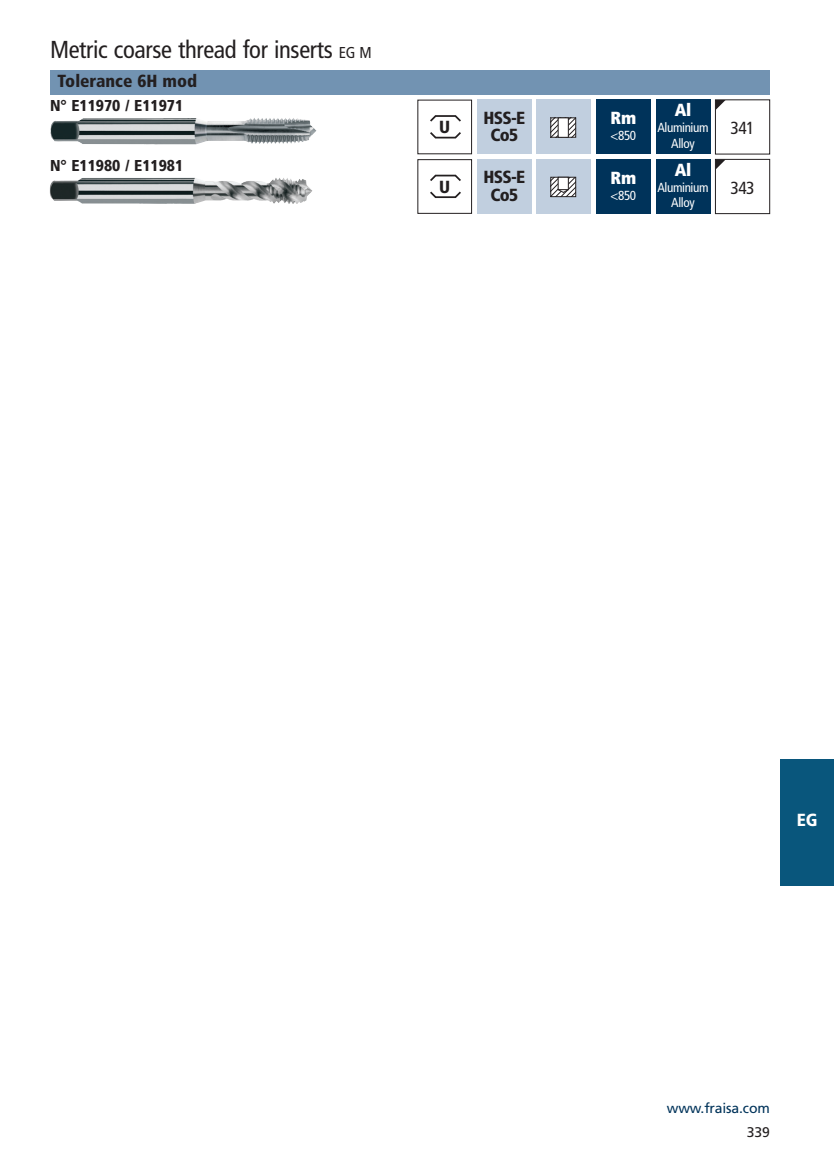
<style>
.page{position:relative;width:834px;height:1167px;background:#fff}
.page>*{position:absolute;margin:0;border:0;box-sizing:border-box;transform-origin:0 0}
.t1{font:condensed 24.5px "Frutiger";letter-spacing:-.015em;color:#231f20}
.t2{font:900 condensed 17.5px/17.5px "Frutiger";letter-spacing:-.02em;color:#231f20;text-align:center}
.t3{font:900 condensed 17.5px "Frutiger";color:#231f20}
.t4{font:900 condensed 17.5px "Frutiger";letter-spacing:-.015em;color:#fff}
.t5{font:condensed 17.5px "Frutiger";letter-spacing:-.04em;color:#231f20}
.t6{font:900 condensed 17.5px "Frutiger";color:#fff}
.t7{font:900 condensed 15.75px "Frutiger";color:#231f20}
.t8{font:14px "Frutiger";letter-spacing:-.01em;color:#00335a}
.t9{font:14px "Frutiger";color:#231f20}
.t10{font:condensed 13.12px/15.8px "Frutiger";letter-spacing:-.03em;color:#fff;text-align:center}
.s1{font-size:15.75px}
</style>
<div class="page">
<div style="left:779px;top:759px;width:54px;height:127px;background:#09567c"></div>
<svg style="left:715px;top:100px;width:10px;height:10px"></svg>
<div style="left:536px;top:100px;width:55px;height:54px;background:#c1cfdf"></div>
<svg style="left:552px;top:120px;width:21px;height:15px"></svg>
<div style="left:550px;top:118px;width:25px;height:19px;border:1px solid #231f20"></div>
<div style="left:558px;top:118px;width:10px;height:19px;background:#fff"></div>
<div style="left:655px;top:100px;width:55px;height:54px;background:#00335a"></div>
<div style="left:477px;top:100px;width:54px;height:54px;background:#c1cfdf"></div>
<svg style="left:430px;top:115px;width:31px;height:24px"></svg>
<div style="left:596px;top:100px;width:54px;height:54px;background:#00335a"></div>
<div style="left:715px;top:159px;width:54px;height:55px;border:1px solid #231f20"></div>
<svg style="left:715px;top:160px;width:10px;height:9px"></svg>
<div style="left:536px;top:159px;width:55px;height:55px;background:#c1cfdf"></div>
<svg style="left:550px;top:177px;width:25px;height:20px"></svg>
<div style="left:655px;top:159px;width:55px;height:55px;background:#00335a"></div>
<div style="left:417px;top:159px;width:55px;height:55px;border:1px solid #231f20"></div>
<div style="left:477px;top:159px;width:54px;height:55px;background:#c1cfdf"></div>
<svg style="left:430px;top:174px;width:31px;height:24px"></svg>
<div style="left:596px;top:159px;width:54px;height:55px;background:#00335a"></div>
<img style="left:254px;top:118px;width:35px;height:2px">
<img style="left:50px;top:177px;width:259px;height:15px">
<div style="left:50px;top:70px;width:719px;height:25px;background:#7293b2"></div>
<h1 class="t1" style="left:50px;top:40px;width:323px">Metric coarse thread for inserts <span class="s1">EG M</span></h1>
<h2 class="t3" style="left:57px;top:74px;width:141px">Tolerance 6H mod</h2>
<p class="t7" style="left:50px;top:100px;width:135px">N° E11970 / E11971</p>
<p class="t7" style="left:50px;top:159px;width:135px">N° E11980 / E11981</p>
<h2 class="t2" style="left:439px;top:120px;width:13px">U</h2>
<h2 class="t2" style="left:439px;top:179px;width:13px">U</h2>
<h2 class="t2" style="left:483px;top:110px;width:43px">HSS-E<br>Co5</h2>
<h2 class="t2" style="left:483px;top:170px;width:43px">HSS-E<br>Co5</h2>
<h2 class="t4" style="left:610px;top:111px;width:27px">Rm</h2>
<p class="t10" style="left:610px;top:129px;width:27px">&lt;850</p>
<h2 class="t4" style="left:610px;top:171px;width:27px">Rm</h2>
<p class="t10" style="left:610px;top:188px;width:27px">&lt;850</p>
<h2 class="t4" style="left:674px;top:103px;width:18px">Al</h2>
<p class="t10" style="left:657px;top:121px;width:53px">Aluminium<br>Alloy</p>
<h2 class="t4" style="left:674px;top:163px;width:18px">Al</h2>
<p class="t10" style="left:657px;top:180px;width:53px">Aluminium<br>Alloy</p>
<h2 class="t5" style="left:730px;top:121px;width:25px">341</h2>
<h2 class="t5" style="left:730px;top:181px;width:25px">343</h2>
<h2 class="t6" style="left:796px;top:813px;width:22px">EG</h2>
<p class="t8" style="left:666px;top:1102px;width:104px">www.fraisa.com</p>
<p class="t9" style="left:746px;top:1126px;width:24px">339</p>
</div>
